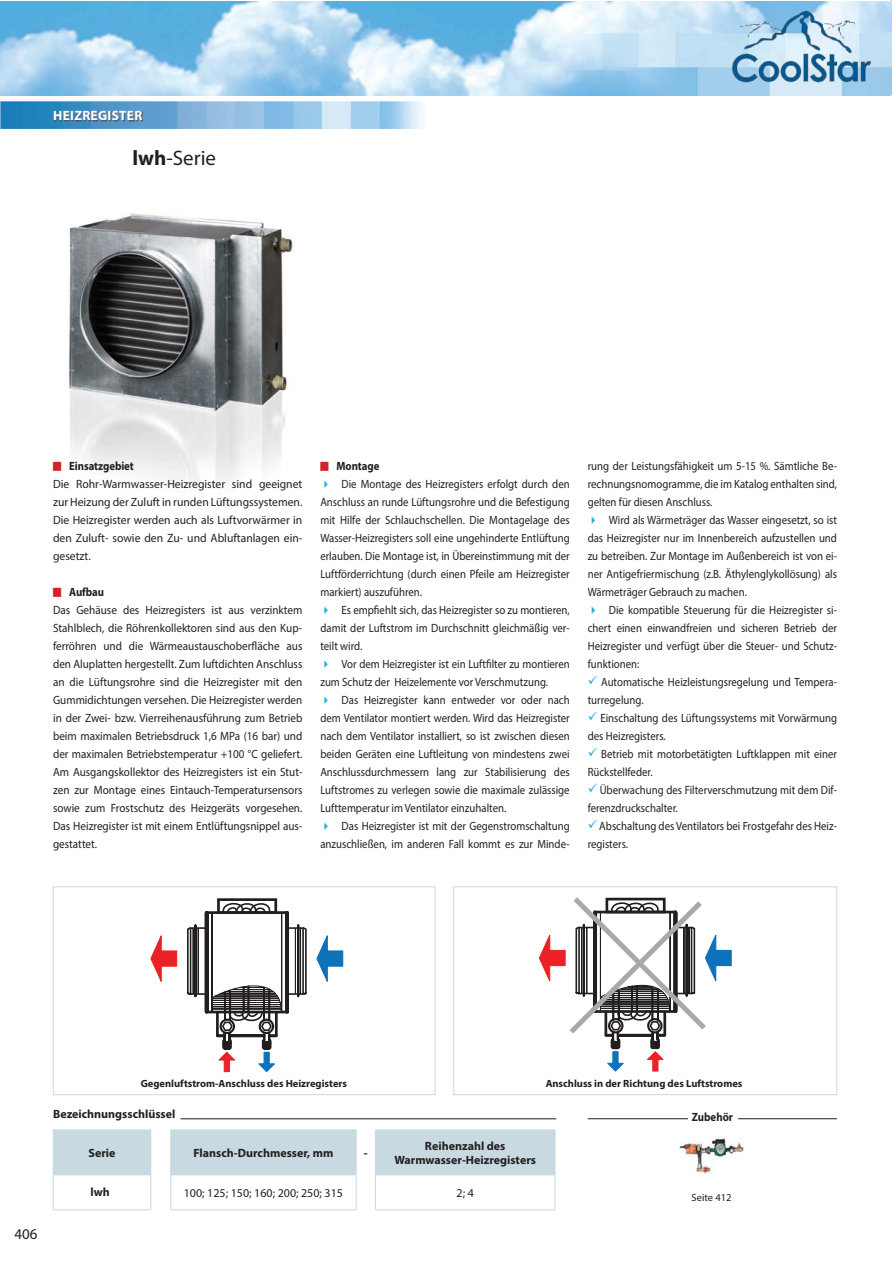
<style>
.page{position:relative;width:893px;height:1263px;background:#fff}
.page>*{position:absolute;margin:0;border:0;box-sizing:border-box;transform-origin:0 0}
.t1{font:21px "Myriad Pro";color:#231f20}
.t2{font:15px "Myriad Pro";color:#231f20}
.t3{font:700 13.5px "Myriad Pro";letter-spacing:.02em;color:#fff}
.t4{font:12px/18px "Myriad Pro";color:#231f20;text-align:justify;scale:.9 1}
.t5{font:12px/18px "Myriad Pro";color:#231f20;text-align:justify;scale:.93 1}
.t6{font:12px/18px "Myriad Pro";color:#231f20;text-align:justify}
.t7{font:700 12px/14.4px "Myriad Pro";color:#231f20;text-align:center}
.t8{font:700 12px "Myriad Pro";color:#231f20;scale:.9 1}
.t9{font:700 10.5px "Myriad Pro";color:#231f20}
.t10{font:10.5px "Myriad Pro";color:#231f20}
.s1{font-weight:700}
</style>
<div class="page">
<img style="left:1px;top:0;width:891px;height:95px">
<img style="left:1px;top:101px;width:421px;height:28px">
<img style="left:68px;top:213px;width:226px;height:271px">
<img style="left:55px;top:111px;width:88px;height:10px">
<hr style="left:180px;top:1118px;width:376px;height:1px;background:#231f20">
<svg style="left:54px;top:1131px;width:501px;height:44px;background:#ccdbe4"></svg>
<hr style="left:356px;top:1130px;width:1px;height:45px;background:#c8d9e2">
<hr style="left:555px;top:1130px;width:1px;height:45px;background:#c8d9e2">
<hr style="left:53px;top:1175px;width:1px;height:35px;background:#c8d9e2">
<hr style="left:170px;top:1175px;width:1px;height:35px;background:#c8d9e2">
<hr style="left:356px;top:1175px;width:1px;height:35px;background:#c8d9e2">
<hr style="left:375px;top:1175px;width:1px;height:35px;background:#c8d9e2">
<hr style="left:555px;top:1175px;width:1px;height:35px;background:#c8d9e2">
<hr style="left:53px;top:1210px;width:98px;height:1px;background:#c8d9e2">
<hr style="left:171px;top:1210px;width:185px;height:1px;background:#c8d9e2">
<hr style="left:375px;top:1210px;width:180px;height:1px;background:#c8d9e2">
<hr style="left:53px;top:1130px;width:98px;height:1px;background:#c8d9e2">
<hr style="left:53px;top:1130px;width:1px;height:45px;background:#c8d9e2">
<hr style="left:171px;top:1130px;width:185px;height:1px;background:#c8d9e2">
<hr style="left:170px;top:1130px;width:1px;height:45px;background:#c8d9e2">
<hr style="left:375px;top:1130px;width:180px;height:1px;background:#c8d9e2">
<hr style="left:375px;top:1130px;width:1px;height:45px;background:#c8d9e2">
<hr style="left:53px;top:1175px;width:98px;height:1px;background:#c8d9e2">
<hr style="left:171px;top:1175px;width:185px;height:1px;background:#c8d9e2">
<hr style="left:375px;top:1175px;width:180px;height:1px;background:#c8d9e2">
<hr style="left:151px;top:1130px;width:1px;height:45px;background:#c8d9e2">
<hr style="left:151px;top:1175px;width:1px;height:35px;background:#c8d9e2">
<div style="left:205px;top:911px;width:83px;height:102px;border:3px solid #221e1f"></div>
<hr style="left:205px;top:913px;width:4px;height:99px;background:#221e1f">
<hr style="left:285px;top:913px;width:4px;height:99px;background:#221e1f">
<div style="left:217px;top:898px;width:60px;height:16px;border:3px solid #221e1f"></div>
<hr style="left:211px;top:913px;width:1px;height:99px;background:#221e1f">
<hr style="left:281px;top:913px;width:1px;height:99px;background:#221e1f">
<svg style="left:316px;top:935px;width:28px;height:47px"></svg>
<svg style="left:150px;top:935px;width:28px;height:47px"></svg>
<svg style="left:222px;top:901px;width:49px;height:14px"></svg>
<div style="left:190px;top:927px;width:17px;height:68px;border:2px solid #221e1f"></div>
<svg style="left:187px;top:927px;width:6px;height:68px"></svg>
<hr style="left:193px;top:928px;width:1px;height:66px;background:#221e1f">
<hr style="left:198px;top:928px;width:1px;height:66px;background:#221e1f">
<hr style="left:194px;top:925px;width:2px;height:71px;background:#221e1f">
<div style="left:287px;top:927px;width:17px;height:68px;border:2px solid #221e1f"></div>
<svg style="left:301px;top:927px;width:6px;height:68px"></svg>
<hr style="left:300px;top:928px;width:1px;height:66px;background:#221e1f">
<hr style="left:295px;top:928px;width:1px;height:66px;background:#221e1f">
<hr style="left:297px;top:925px;width:2px;height:71px;background:#221e1f">
<svg style="left:211px;top:979px;width:71px;height:94px"></svg>
<div style="left:53px;top:887px;width:382px;height:208px;border:1px solid #c8d9e2"></div>
<svg style="left:539px;top:897px;width:193px;height:175px"></svg>
<div style="left:453px;top:887px;width:384px;height:208px;border:1px solid #c8d9e2"></div>
<img style="left:680px;top:1136px;width:63px;height:38px">
<hr style="left:588px;top:1118px;width:100px;height:1px;background:#231f20">
<hr style="left:738px;top:1118px;width:99px;height:1px;background:#231f20">
<img style="left:729px;top:9px;width:146px;height:76px">
<p class="t3" style="left:53px;top:110px;width:91px">HEIZREGISTER</p>
<h1 class="t1" style="left:132px;top:150px;width:85px"><span class="s1">lwh</span>-Serie</h1>
<p class="t8" style="left:69px;top:462px;width:73px">Einsatzgebiet</p>
<p class="t6" style="left:53px;top:476px;width:251px">Die Rohr-Warmwasser-Heizregister sind geeignet zur Heizung der Zuluft in runden Lüftungssystemen.<br>Die Heizregister werden auch als Luftvorwärmer in den Zuluft- sowie den Zu- und Abluftanlagen ein&shy;gesetzt.</p>
<p class="t8" style="left:69px;top:587px;width:40px">Aufbau</p>
<p class="t5" style="left:53px;top:602px;width:270px">Das Gehäuse des Heizregisters ist aus verzinktem Stahlblech, die Röhrenkollektoren sind aus den Kup&shy;ferröhren und die Wärmeaustauschoberfläche aus den Aluplatten hergestellt. Zum luftdichten Anschluss an die Lüftungsrohre sind die Heizregister mit den Gummidichtungen versehen. Die Heizregister werden in der Zwei- bzw. Vierreihenausführung zum Betrieb beim maximalen Betriebsdruck 1,6 MPa (16 bar) und der maximalen Betriebstemperatur +100 °C geliefert.<br>Am Ausgangskollektor des Heizregisters ist ein Stut&shy;zen zur Montage eines Eintauch-Temperatursensors sowie zum Frostschutz des Heizgeräts vorgesehen.<br>Das Heizregister ist mit einem Entlüftungsnippel aus&shy;gestattet.</p>
<p class="t8" style="left:336px;top:462px;width:49px">Montage</p>
<p class="t4" style="left:320px;top:476px;width:279px;text-indent:21px">Die Montage des Heizregisters erfolgt durch den Anschluss an runde Lüftungsrohre und die Befestigung mit Hilfe der Schlauchschellen. Die Montagelage des Wasser-Heizregisters soll eine ungehinderte Entlüftung erlauben. Die Montage ist, in Übereinstimmung mit der Luftförderrichtung (durch einen Pfeile am Heizregister markiert) auszuführen.</p>
<p class="t4" style="left:320px;top:602px;width:279px;text-indent:21px">Es empfiehlt sich, das Heizregister so zu montieren, damit der Luftstrom im Durchschnitt gleichmäßig ver&shy;teilt wird.</p>
<p class="t4" style="left:320px;top:656px;width:279px;text-indent:21px">Vor dem Heizregister ist ein Luftfilter zu montieren zum Schutz der Heizelemente vor Verschmutzung.</p>
<p class="t4" style="left:320px;top:692px;width:279px;text-indent:21px">Das Heizregister kann entweder vor oder nach dem Ventilator montiert werden. Wird das Heizregister nach dem Ventilator installiert, so ist zwischen diesen beiden Geräten eine Luftleitung von mindestens zwei Anschlussdurchmessern lang zur Stabilisierung des Luftstromes zu verlegen sowie die maximale zulässige Lufttemperatur im Ventilator einzuhalten.</p>
<p class="t4" style="left:320px;top:817px;width:279px;text-align:right">Das Heizregister ist mit der Gegenstromschaltung anzuschließen, im anderen Fall kommt es zur Minde-</p>
<p class="t4" style="left:588px;top:458px;width:279px">rung der Leistungsfähigkeit um 5-15 %. Sämtliche Be&shy;rechnungsnomogramme, die im Katalog enthalten sind, gelten für diesen Anschluss.</p>
<p class="t4" style="left:588px;top:512px;width:279px;text-indent:21px">Wird als Wärmeträger das Wasser eingesetzt, so ist das Heizregister nur im Innenbereich aufzustellen und zu betreiben. Zur Montage im Außenbereich ist von ei&shy;ner Antigefriermischung (z.B. Äthylenglykollösung) als Wärmeträger Gebrauch zu machen.</p>
<p class="t4" style="left:588px;top:602px;width:279px;text-indent:21px">Die kompatible Steuerung für die Heizregister si&shy;chert einen einwandfreien und sicheren Betrieb der Heizregister und verfügt über die Steuer- und Schutz&shy;funktionen:</p>
<p class="t4" style="left:588px;top:674px;width:279px;text-indent:14px">Automatische Heizleistungsregelung und Tempera&shy;turregelung.</p>
<p class="t4" style="left:588px;top:710px;width:279px;text-indent:13px">Einschaltung des Lüftungssystems mit Vorwärmung des Heizregisters.</p>
<p class="t4" style="left:588px;top:746px;width:279px;text-indent:14px">Betrieb mit motorbetätigten Luftklappen mit einer<br>Rückstellfeder.</p>
<p class="t4" style="left:588px;top:782px;width:278px;text-indent:12px">Überwachung des Filterverschmutzung mit dem Dif&shy;ferenzdruckschalter.</p>
<p class="t4" style="left:588px;top:817px;width:279px;text-indent:12px">Abschaltung des Ventilators bei Frostgefahr des Heiz&shy;registers.</p>
<p class="t2" style="left:15px;top:1229px;width:25px">406</p>
<p class="t9" style="left:141px;top:1080px;width:208px">Gegenluftstrom-Anschluss des Heizregisters</p>
<p class="t9" style="left:546px;top:1080px;width:198px">Anschluss in der Richtung des Luftstromes</p>
<p class="t8" style="left:692px;top:1113px;width:47px">Zubehör</p>
<p class="t7" style="left:53px;top:1108px;width:124px">Bezeichnungsschlüssel</p>
<p class="t7" style="left:89px;top:1146px;width:29px">Serie</p>
<p class="t7" style="left:193px;top:1146px;width:141px">Flansch-Durchmesser, mm</p>
<p class="t7" style="left:364px;top:1146px;width:5px">-</p>
<p class="t7" style="left:394px;top:1139px;width:143px">Reihenzahl des<br>Warmwasser-Heizregisters</p>
<p class="t7" style="left:90px;top:1185px;width:21px">lwh</p>
<p class="t6" style="left:184px;top:1185px;width:161px">100; 125; 150; 160; 200; 250; 315</p>
<p class="t6" style="left:456px;top:1185px;width:19px">2; 4</p>
<p class="t10" style="left:691px;top:1193px;width:41px">Seite 412</p>
</div>
